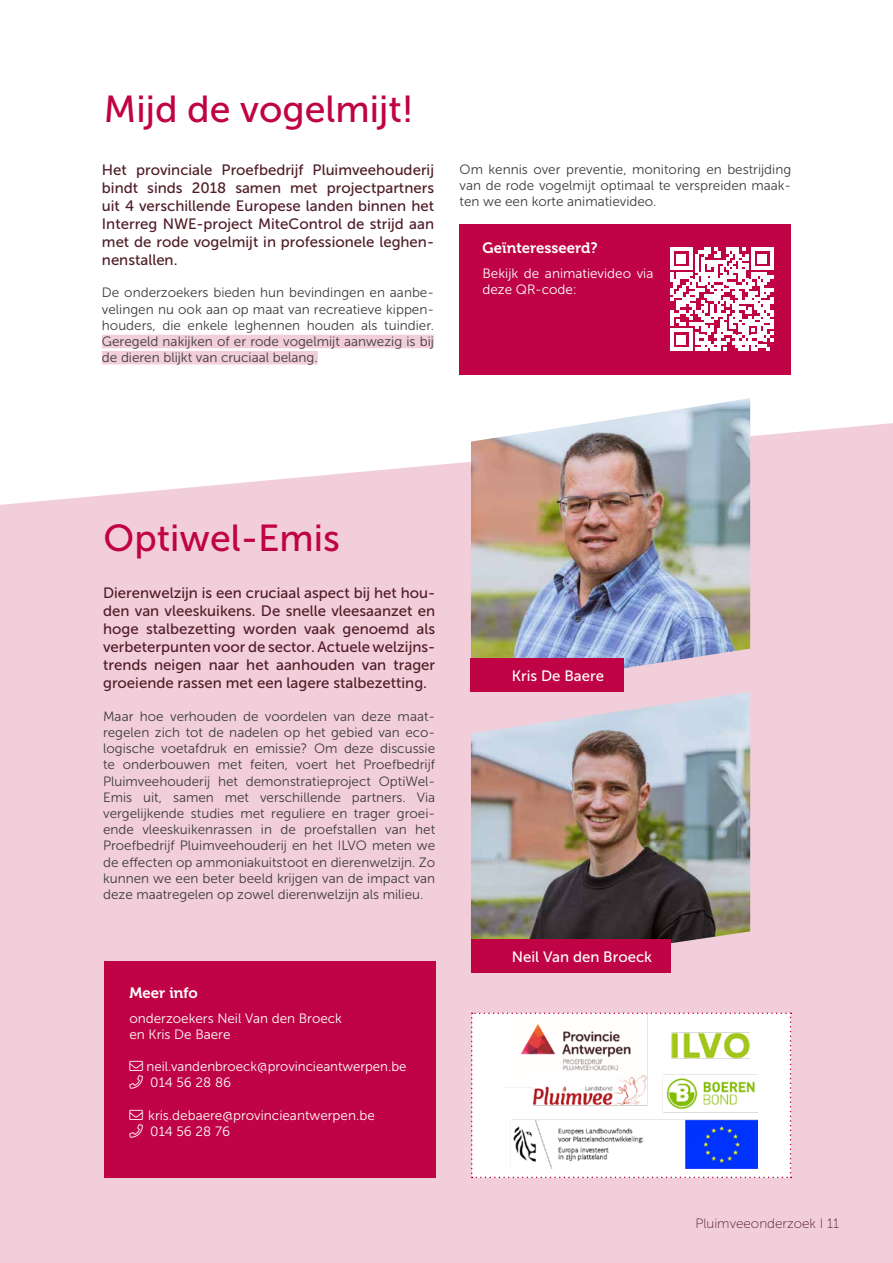
<style>
.page{position:relative;width:893px;height:1263px;background:#fff}
.page>*{position:absolute;margin:0;border:0;box-sizing:border-box;transform-origin:0 0}
.t1{font:37.5px "Museo Sans 500";color:#bf0345}
.t2{font:15px/18px "Museo Sans 500";color:#4f1c27;text-align:justify}
.t3{font:15px "Museo Sans 500";color:#fff}
.t4{font:15px "Museo 700";color:#fff}
.t5{font:13.5px/16.2px "Museo Sans 300";color:#3c3c3b;text-align:justify}
.t6{font:13.5px/16.2px "Museo Sans 300";color:#fff}
.t7{font:13.5px "Museo Sans 100";color:#4f1c27}
</style>
<div class="page">
<div style="left:102px;top:335px;width:332px;height:13px;background:#f2cdda"></div>
<div style="left:102px;top:351px;width:216px;height:13px;background:#f2cdda"></div>
<div style="left:460px;top:224px;width:331px;height:150px;background:#bf0345"></div>
<div style="left:0;top:423px;width:893px;height:840px;background:#f2cdda"></div>
<div style="left:104px;top:961px;width:331px;height:217px;background:#bf0345"></div>
<img style="left:471px;top:398px;width:279px;height:575px">
<div style="left:471px;top:939px;width:200px;height:34px;background:#bf0345"></div>
<div style="left:471px;top:658px;width:153px;height:34px;background:#bf0345"></div>
<svg style="left:471px;top:1012px;width:320px;height:166px"></svg>
<svg style="left:670px;top:248px;width:103px;height:102px"></svg>
<h1 class="t1" style="left:104px;top:89px;width:311px">Mijd de vogelmijt!</h1>
<p class="t2" style="left:102px;top:161px;width:334px">Het provinciale Proefbedrijf Pluimveehouderij bindt sinds 2018 samen met projectpartners uit 4 verschillende Europese landen binnen het Interreg NWE-project MiteControl de strijd aan met de rode vogelmijt in professionele leghen&shy;nenstallen.</p>
<p class="t5" style="left:102px;top:285px;width:334px">De onderzoekers bieden hun bevindingen en aanbe&shy;velingen nu ook aan op maat van recreatieve kippen&shy;houders, die enkele leghennen houden als tuindier.<br>Geregeld nakijken of er rode vogelmijt aanwezig is bij de dieren blijkt van cruciaal belang.</p>
<p class="t5" style="left:460px;top:161px;width:333px">Om kennis over preventie, monitoring en bestrijding van de rode vogelmijt optimaal te verspreiden maak&shy;ten we een korte animatievideo.</p>
<p class="t4" style="left:482px;top:240px;width:116px">Geïnteresseerd?</p>
<p class="t6" style="left:482px;top:265px;width:172px">Bekijk de animatievideo via deze QR-code:</p>
<h1 class="t1" style="left:104px;top:518px;width:238px">Optiwel-Emis</h1>
<p class="t2" style="left:103px;top:584px;width:334px">Dierenwelzijn is een cruciaal aspect bij het hou&shy;den van vleeskuikens. De snelle vleesaanzet en hoge stalbezetting worden vaak genoemd als verbeterpunten voor de sector. Actuele welzijns&shy;trends neigen naar het aanhouden van trager groeiende rassen met een lagere stalbezetting.</p>
<p class="t5" style="left:103px;top:708px;width:334px">Maar hoe verhouden de voordelen van deze maat&shy;regelen zich tot de nadelen op het gebied van eco&shy;logische voetafdruk en emissie? Om deze discussie te onderbouwen met feiten, voert het Proefbedrijf Pluimveehouderij het demonstratieproject OptiWel-Emis uit, samen met verschillende partners. Via vergelijkende studies met reguliere en trager groei&shy;ende vleeskuikenrassen in de proefstallen van het Proefbedrijf Pluimveehouderij en het ILVO meten we de effecten op ammoniakuitstoot en dierenwelzijn. Zo kunnen we een beter beeld krijgen van de impact van deze maatregelen op zowel dierenwelzijn als milieu.</p>
<p class="t4" style="left:129px;top:984px;width:70px">Meer info</p>
<p class="t6" style="left:129px;top:1010px;width:214px">onderzoekers Neil Van den Broeck en Kris De Baere</p>
<p class="t6" style="left:129px;top:1058px;width:278px">■❖●□ neil.vandenbroeck@provincieantwerpen.be</p>
<p class="t6" style="left:129px;top:1075px;width:103px">□■ 014 56 28 86</p>
<p class="t6" style="left:129px;top:1107px;width:247px">■❖●□ kris.debaere@provincieantwerpen.be</p>
<p class="t6" style="left:129px;top:1123px;width:102px">□■ 014 56 28 76</p>
<p class="t3" style="left:512px;top:667px;width:94px">Kris De Baere</p>
<p class="t3" style="left:512px;top:948px;width:142px">Neil Van den Broeck</p>
<p class="t7" style="left:695px;top:1216px;width:145px">Pluimveeonderzoek I 11</p>
</div>
